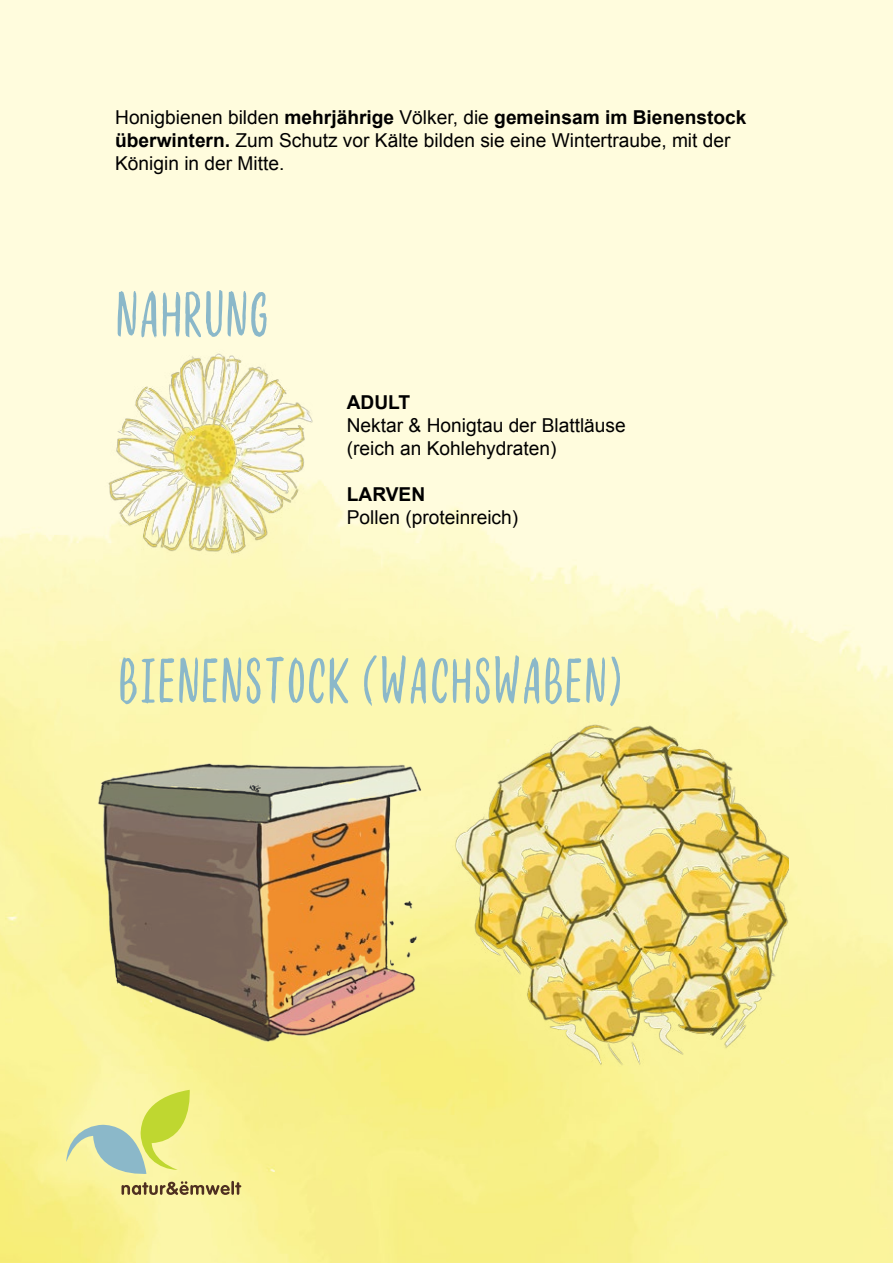
<style>
.page{position:relative;width:893px;height:1263px;background:#fff}
.page>*{position:absolute;margin:0;border:0;box-sizing:border-box;transform-origin:0 0}
.t1{font:59.55px "Blooms Hand";color:#8bb8c9}
.t2{font:19.2px/23px "Arial";color:#000}
.t3{font:700 19.2px "Arial";color:#000}
.s1{font-weight:700}
</style>
<div class="page">
<svg style="left:66px;top:1090px;width:175px;height:105px;background:#e1e392"></svg>
<img style="left:453px;top:715px;width:336px;height:352px">
<img style="left:84px;top:754px;width:343px;height:301px">
<img style="left:104px;top:349px;width:212px;height:207px">
<p class="t2" style="left:115px;top:106px;width:633px">Honigbienen bilden <span class="s1">mehrjährige</span> Völker, die <span class="s1">gemeinsam im Bienenstock überwintern.</span> Zum Schutz vor Kälte bilden sie eine Wintertraube, mit der<br>Königin in der Mitte.</p>
<h1 class="t1" style="left:115px;top:278px;width:155px">NAHRUNG</h1>
<p class="t3" style="left:347px;top:389px;width:65px">ADULT</p>
<p class="t2" style="left:347px;top:413px;width:280px">Nektar &amp; Honigtau der Blattläuse (reich an Kohlehydraten)</p>
<p class="t3" style="left:347px;top:481px;width:80px">LARVEN</p>
<p class="t2" style="left:347px;top:505px;width:173px">Pollen (proteinreich)</p>
<h1 class="t1" style="left:118px;top:644px;width:506px">BIENENSTOCK (WACHSWABEN)</h1>
</div>
